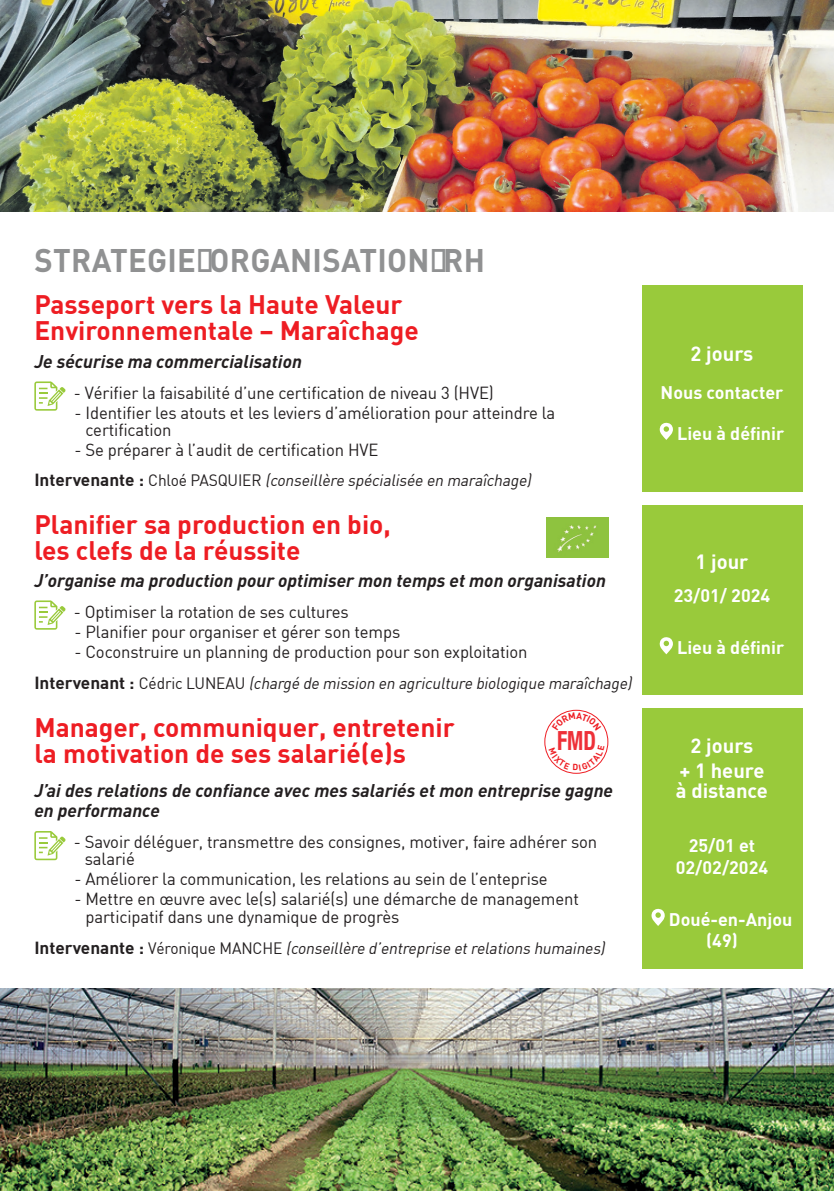
<style>
.page{position:relative;width:834px;height:1191px;background:#fff}
.page>*{position:absolute;margin:0;border:0;box-sizing:border-box;transform-origin:0 0}
.t1{font:700 32.4px "DIN Pro";letter-spacing:.01em;color:#909192;scale:.96 1}
.t2{font:700 condensed 26.4px "Helvetica Neue";color:#ee3038;scale:.83 1}
.t3{font:700 26.2px/26.2px "DIN";color:#ee1d23}
.t4{font:700 20.2px/24.2px "DIN";color:#fff;text-align:center}
.t5{font:italic 700 18.2px/20.2px "DIN";color:#231f20}
.t6{font:700 18px/21.4px "DIN";color:#fff;text-align:center}
.t7{font:17.2px/17.2px "DIN";letter-spacing:-.01em;color:#231f20}
.t8{font:italic 16.2px "DIN";color:#231f20;scale:.96 1}
.t9{font:italic 16.2px "DIN";color:#231f20;scale:.95 1}
.s1{font-weight:700;font-style:normal;font-size:17.2px}
.s2{font-style:normal}
</style>
<div class="page">
<img style="left:0;top:0;width:833px;height:212px">
<div style="left:641px;top:285px;width:161px;height:206px;background:#99ca3b"></div>
<svg style="left:659px;top:423px;width:14px;height:17px"></svg>
<svg style="left:34px;top:381px;width:32px;height:30px"></svg>
<div style="left:641px;top:505px;width:161px;height:189px;background:#99ca3b"></div>
<svg style="left:659px;top:637px;width:14px;height:17px"></svg>
<svg style="left:34px;top:600px;width:32px;height:29px"></svg>
<div style="left:641px;top:708px;width:161px;height:261px;background:#99ca3b"></div>
<svg style="left:651px;top:908px;width:13px;height:18px"></svg>
<svg style="left:34px;top:831px;width:32px;height:29px"></svg>
<div style="left:544px;top:710px;width:64px;height:63px;border:1px solid #ee1d23;border-radius:50%"></div>
<img style="left:0;top:988px;width:833px;height:203px">
<svg style="left:546px;top:517px;width:63px;height:41px"></svg>
<img style="left:546px;top:517px;width:62px;height:40px">
<svg style="left:552px;top:712px;width:49px;height:12px"></svg>
<svg style="left:548px;top:754px;width:56px;height:16px"></svg>
<h1 class="t1" style="left:35px;top:233px;width:470px">STRATEGIE-ORGANISATION-RH</h1>
<h3 class="t3" style="left:34px;top:290px;width:386px">Passeport vers la Haute Valeur<br>Environnementale – Maraîchage</h3>
<p class="t5" style="left:34px;top:350px;width:269px">Je sécurise ma commercialisation</p>
<p class="t7" style="left:74px;top:383px;width:421px">- Vérifier la faisabilité d’une certification de niveau 3 (HVE)</p>
<p class="t7" style="left:85px;top:403px;width:471px;text-indent:-11px">- Identifier les atouts et les leviers d’amélioration pour atteindre la certification</p>
<p class="t7" style="left:74px;top:441px;width:305px">- Se préparer à l’audit de certification HVE</p>
<p class="t8" style="left:34px;top:470px;width:522px"><span class="s1">I n t e rve n a n t e :</span> <span class="s2">C h lo é PAS Q U I E R</span> (conseillère spécialisée en maraîchage)</p>
<h3 class="t3" style="left:34px;top:510px;width:358px">Planifier sa production en bio, les clefs de la réussite</h3>
<p class="t5" style="left:34px;top:569px;width:573px">J’organise ma production pour optimiser mon temps et mon organisation</p>
<p class="t7" style="left:74px;top:602px;width:276px">- Optimiser la rotation de ses cultures</p>
<p class="t7" style="left:75px;top:622px;width:327px">- Planifier pour organiser et gérer son temps</p>
<p class="t7" style="left:74px;top:642px;width:454px">- Coconstruire un planning de production pour son exploitation</p>
<p class="t9" style="left:34px;top:673px;width:633px"><span class="s1">I n t e rve n a n t :</span> <span class="s2">C é d r i c L U N EA U</span> (chargé de mission en agriculture biologique maraîchage)</p>
<h3 class="t3" style="left:34px;top:713px;width:421px">Manager, communiquer, entretenir la motivation de ses salarié(e)s</h3>
<h2 class="t2" style="left:557px;top:719px;width:48px">FMD</h2>
<p class="t5" style="left:34px;top:780px;width:580px">J’ai des relations de confiance avec mes salariés et mon entreprise gagne en performance</p>
<p class="t7" style="left:85px;top:833px;width:514px;text-indent:-11px">- Savoir déléguer, transmettre des consignes, motiver, faire adhérer son salarié</p>
<p class="t7" style="left:74px;top:870px;width:474px">- Améliorer la communication, les relations au sein de l’enteprise</p>
<p class="t7" style="left:85px;top:890px;width:495px;text-indent:-11px">- Mettre en œuvre avec le(s) salarié(s) une démarche de management participatif dans une dynamique de progrès</p>
<p class="t8" style="left:34px;top:937px;width:599px"><span class="s1">I n t e rve n a n t e :</span> <span class="s2">Vé ro n i q u e M A N C H E</span> (conseillère d’entreprise etrelations humaines)</p>
<p class="t4" style="left:690px;top:340px;width:64px">2 jours</p>
<p class="t6" style="left:660px;top:381px;width:124px">Nous contacter</p>
<p class="t6" style="left:677px;top:422px;width:109px">Lieu à définir</p>
<p class="t4" style="left:695px;top:549px;width:54px">1 jour</p>
<p class="t6" style="left:673px;top:584px;width:98px">23/01/ 2024</p>
<p class="t6" style="left:677px;top:636px;width:109px">Lieu à définir</p>
<p class="t4" style="left:679px;top:733px;width:87px">2 jours<br>+ 1 heure</p>
<p class="t4" style="left:675px;top:777px;width:94px">à distance</p>
<p class="t6" style="left:675px;top:834px;width:94px">25/01 et<br>02/02/2024</p>
<p class="t6" style="left:706px;top:908px;width:88px;text-align:left;text-indent:-37px">Doué-en-Anjou (49)</p>
</div>
